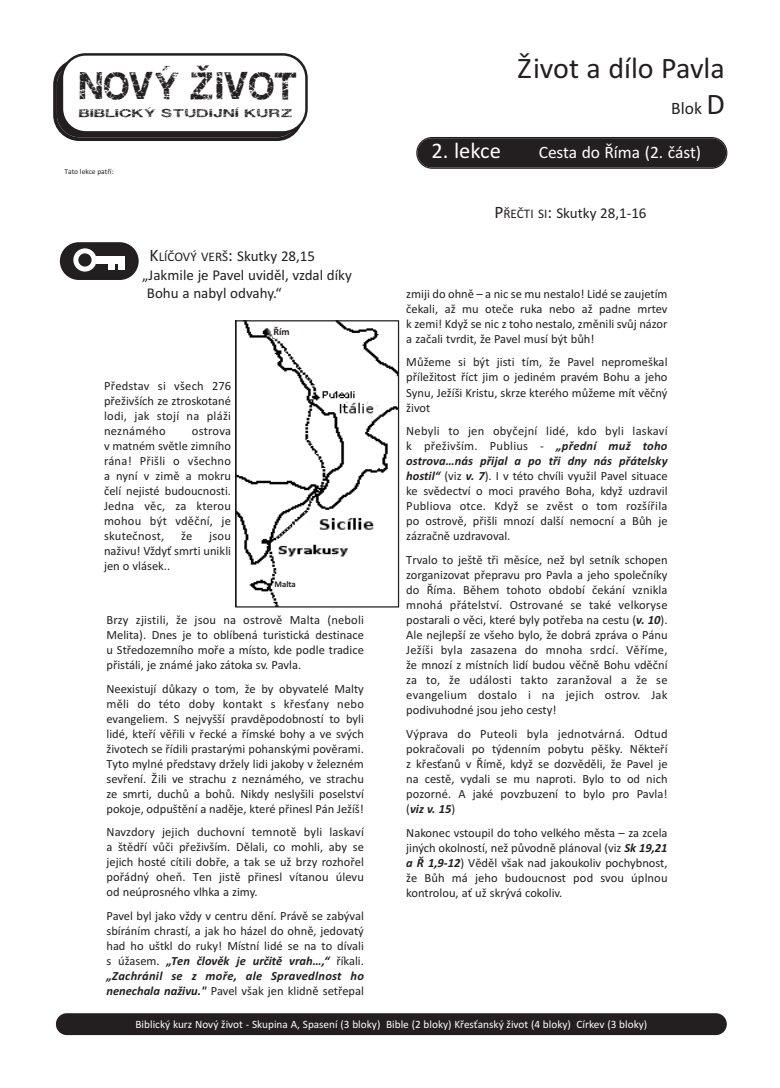
<style>
.page{position:relative;width:780px;height:1088px;background:#fff}
.page>*{position:absolute;margin:0;border:0;box-sizing:border-box;transform-origin:0 0}
.t1{font:33.75px "Gastada";color:#231f20}
.t2{font:30px "Calibri";letter-spacing:-.01em;color:#231f20}
.t3{font:22.5px "Calibri";color:#fff}
.t4{font:17.5px "Calibri";color:#fff}
.t5{font:17.5px "Calibri";color:#231f20}
.t6{font:15px "Calibri";color:#231f20}
.t7{font:12.5px/15px "Calibri";color:#231f20;text-align:justify}
.t8{font:11.25px "Calibri";color:#fff}
.t9{font:10px "Gastada";color:#231f20;scale:1.6 1}
.t10{font:700 10px "Calibri";color:#231f20}
.t11{font:700 8.75px "Calibri";color:#231f20}
.t12{font:7.5px "Calibri";letter-spacing:-.005em;color:#231f20}
.s1{font-size:17.5px}
.s2{font-size:13.12px}
.s3{font-weight:700;font-style:italic}
.s4{font-size:30px}
</style>
<div class="page">
<div style="left:60px;top:242px;width:79px;height:38px;background:#231f20;border-radius:19px"></div>
<svg style="left:73px;top:248px;width:23px;height:24px"></svg>
<div style="left:96px;top:256px;width:28px;height:8px;background:#fff"></div>
<div style="left:118px;top:263px;width:6px;height:7px;background:#fff"></div>
<svg style="left:108px;top:264px;width:6px;height:6px"></svg>
<div style="left:56px;top:1013px;width:670px;height:22px;background:#231f20;border-radius:11px"></div>
<svg style="left:416px;top:137px;width:311px;height:32px;background:#2b2829"></svg>
<img style="left:237px;top:322px;width:160px;height:283px">
<div style="left:235px;top:320px;width:164px;height:287px;border:1px solid #231f20"></div>
<svg style="left:53px;top:53px;width:255px;height:88px"></svg>
<div style="left:273px;top:328px;width:27px;height:10px;background:#fff"></div>
<div style="left:274px;top:580px;width:32px;height:11px;background:#fff"></div>
<h1 class="t1" style="left:78px;top:63px;width:221px">NOVÝ ŽIVOT</h1>
<p class="t9" style="left:78px;top:107px;width:135px">BIBLICKÝ STUDIJNÍ KURZ</p>
<p class="t12" style="left:64px;top:167px;width:51px">Tato lekce patří:</p>
<p class="t6" style="left:149px;top:247px;width:167px"><span class="s1">K</span><span class="s2">líčový verš</span><span class="s1">:</span> skutky 28,15</p>
<p class="t6" style="left:142px;top:266px;width:211px">„Jakmile je Pavel uviděl, vzdal díky</p>
<p class="t6" style="left:147px;top:284px;width:136px">Bohu a nabyl odvahy.“</p>
<p class="t10" style="left:273px;top:326px;width:18px">Řím</p>
<p class="t7" style="left:104px;top:378px;width:128px">Představ si všech 276 přeživších ze ztroskotané lodi, jak stojí na pláži neznámého</p>
<p class="t7" style="left:104px;top:423px;width:128px;text-indent:88px">ostrova v matném světle zimního rána! Přišli o všechno a nyní v zimě a mokru čelí nejisté budoucnosti.<br>Jedna věc, za kterou mohou být vděční, je skutečnost,</p>
<p class="t7" style="left:181px;top:528px;width:13px">že</p>
<p class="t7" style="left:104px;top:528px;width:128px;text-indent:105px">jsou naživu! vždyť smrti unikli jen o vlásek..</p>
<p class="t11" style="left:274px;top:579px;width:23px">malta</p>
<p class="t7" style="left:106px;top:612px;width:259px">Brzy zjistili, že jsou na ostrově Malta (neboli Melita). Dnes je to oblíbená turistická destinace u středozemního moře a místo, kde podle tradice přistáli, je známé jako zátoka sv. Pavla.</p>
<p class="t7" style="left:106px;top:681px;width:259px">Neexistují důkazy o tom, že by obyvatelé Malty měli do této doby kontakt s křesťany nebo evangeliem. s nejvyšší pravděpodobností to byli lidé, kteří věřili v řecké a římské bohy a ve svých životech se řídili prastarými pohanskými pověrami.<br>Tyto mylné představy držely lidi jakoby v železném sevření. Žili ve strachu z neznámého, ve strachu ze smrti, duchů a bohů. Nikdy neslyšili poselství pokoje, odpuštění a naděje, které přinesl Pán Ježíš!</p>
<p class="t7" style="left:106px;top:824px;width:259px">Navzdory jejich duchovní temnotě byli laskaví a štědří vůči přeživším. Dělali, co mohli, aby se jejich hosté cítili dobře, a tak se už brzy rozhořel pořádný oheň. Ten jistě přinesl vítanou úlevu od neúprosného vlhka a zimy.</p>
<p class="t7" style="left:106px;top:908px;width:259px">Pavel byl jako vždy v centru dění. Právě se zabýval sbíráním chrastí, a jak ho házel do ohně, jedovatý had ho uštkl do ruky! Místní lidé se na to dívali s úžasem. <span class="s3">„ten člověk je určitě vrah…,“</span> říkali. <span class="s3">„zachránil se z moře, ale spravedlnost ho nenechala naživu."</span> Pavel však jen klidně setřepal</p>
<h2 class="t2" style="left:517px;top:50px;width:209px">Život a dílo Pavla</h2>
<h3 class="t5" style="left:671px;top:98px;width:55px">Blok <span class="s4">D</span></h3>
<h3 class="t3" style="left:431px;top:137px;width:71px">2. lekce</h3>
<h3 class="t4" style="left:538px;top:142px;width:164px">Cesta do Říma (2. část)</h3>
<p class="t6" style="left:494px;top:204px;width:154px"><span class="s1">P</span><span class="s2">ŘečTi si</span><span class="s1">:</span> skutky 28,1-16</p>
<p class="t7" style="left:406px;top:286px;width:263px">zmiji do ohně – a nic se mu nestalo! lidé se zaujetím čekali, až mu oteče ruka nebo až padne mrtev k zemi! Když se nic z toho nestalo, změnili svůj názor a začali tvrdit, že Pavel musí být bůh!</p>
<p class="t7" style="left:406px;top:355px;width:263px">Můžeme si být jisti tím, že Pavel nepromeškal příležitost říct jim o jediném pravém Bohu a jeho synu, Ježíši Kristu, skrze kterého můžeme mít věčný život</p>
<p class="t7" style="left:406px;top:423px;width:263px">Nebyli to jen obyčejní lidé, kdo byli laskaví k přeživším. Publius - <span class="s3">„přední muž toho ostrova…nás přijal a po tři dny nás přátelsky hostil“</span> (viz <span class="s3">v. 7</span>). i v této chvíli využil Pavel situace ke svědectví o moci pravého Boha, když uzdravil Publiova otce. Když se zvěst o tom rozšířila po ostrově, přišli mnozí další nemocní a Bůh je zázračně uzdravoval.</p>
<p class="t7" style="left:406px;top:552px;width:263px">Trvalo to ještě tři měsíce, než byl setník schopen zorganizovat přepravu pro Pavla a jeho společníky do Říma. Během tohoto období čekání vznikla mnohá přátelství. ostrované se také velkoryse postarali o věci, které byly potřeba na cestu (<span class="s3">v. 10</span>).<br>Ale nejlepší ze všeho bylo, že dobrá zpráva o Pánu Ježíši byla zasazena do mnoha srdcí. věříme, že mnozí z místních lidí budou věčně Bohu vděční za to, že události takto zaranžoval a že se evangelium dostalo i na jejich ostrov. Jak podivuhodné jsou jeho cesty!</p>
<p class="t7" style="left:406px;top:726px;width:263px">výprava do Puteoli byla jednotvárná. odtud pokračovali po týdenním pobytu pěšky. Někteří z křesťanů v Římě, když se dozvěděli, že Pavel je na cestě, vydali se mu naproti. Bylo to od nich pozorné. A jaké povzbuzení to bylo pro Pavla! (<span class="s3">viz v. 15</span>)</p>
<p class="t7" style="left:406px;top:825px;width:263px">Nakonec vstoupil do toho velkého města – za zcela jiných okolností, než původně plánoval (viz <span class="s3">sk 19,21 a ř 1,9-12</span>) věděl však nad jakoukoliv pochybnost, že Bůh má jeho budoucnost pod svou úplnou kontrolou, ať už skrývá cokoliv.</p>
<p class="t8" style="left:135px;top:1017px;width:513px">Biblický kurz Nový život - skupina A, spasení (3 bloky) Bible (2 bloky) Křesťanský život (4 bloky) Církev (3 bloky)</p>
</div>
